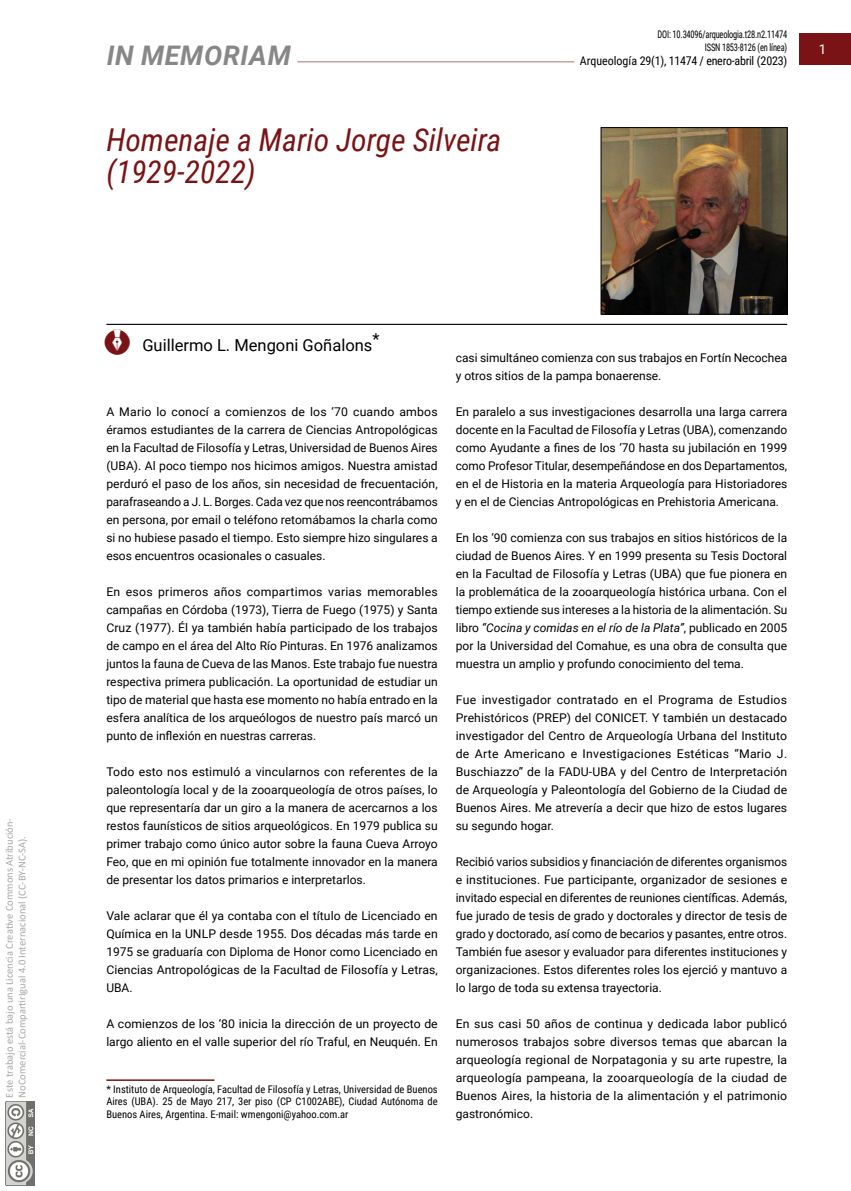
<style>
.page{position:relative;width:851px;height:1191px;background:#fff}
.page>*{position:absolute;margin:0;border:0;box-sizing:border-box;transform-origin:0 0}
.t1{font:italic 31.5px/31.5px "Roboto Condensed";color:#7a1315}
.t2{font:italic 700 27px "Roboto";letter-spacing:.025em;color:#878787}
.t3{font:16.5px "Roboto";color:#000}
.t4{font:13.5px "Roboto";color:#fff}
.t5{font:12px/18px "Roboto";color:#000;text-align:justify}
.t6{font:12px "Roboto Condensed";letter-spacing:-.02em;color:#000}
.t7{font:10.5px/12.6px "Roboto Condensed";letter-spacing:-.01em;color:#000;text-align:justify}
.t8{font:10.5px/12.6px "Calibri";color:#a8a8a7}
.t9{font:10.5px/12.6px "Roboto Condensed";letter-spacing:-.01em;color:#000;text-align:right;scale:.8 1}
.s1{font-family:"Iconospararevistasfilo Regula";font-size:33px;color:#7a1315}
.s2{font-style:italic}
</style>
<div class="page">
<img style="left:5px;top:1101px;width:30px;height:84px">
<hr style="left:112px;top:61px;width:616px;height:1px;background:#af7172">
<div style="left:574px;top:55px;width:213px;height:15px;background:#fff"></div>
<div style="left:799px;top:34px;width:51px;height:31px;background:#7a1315"></div>
<hr style="left:106px;top:324px;width:681px;height:1px;background:#000">
<hr style="left:106px;top:1079px;width:108px;height:2px;background:#7a1315">
<div style="left:107px;top:46px;width:190px;height:27px;background:#fff"></div>
<img style="left:602px;top:129px;width:183px;height:183px">
<div style="left:600px;top:127px;width:187px;height:187px;border:1px solid #000"></div>
<p class="t8" style="left:3px;top:1097px;width:281px;rotate:-90deg">Este trabajo está bajo una Licencia Creative Commons Atribución-<br>NoComercial-CompartirIgual 4.0 Internacional (CC-BY-NC-SA).</p>
<h2 class="t2" style="left:107px;top:37px;width:185px">IN MEMORIAM</h2>
<h1 class="t1" style="left:106px;top:123px;width:396px">Homenaje a Mario Jorge Silveira (1929-2022)</h1>
<p class="t9" style="left:657px;top:28px;width:163px">DOI: 10.34096/arqueologia.t28.n2.11474<br>ISSN 1853-8126 (en línea)</p>
<p class="t6" style="left:580px;top:52px;width:209px">Arqueología 29(1), 11474 / enero-abril (2023)</p>
<p class="t4" style="left:818px;top:40px;width:9px">1</p>
<h3 class="t3" style="left:106px;top:333px;width:274px"><span class="s1">"</span> Guillermo L. Mengoni Goñalons*</h3>
<p class="t5" style="left:106px;top:402px;width:333px">A Mario lo conocí a comienzos de los ‘70 cuando ambos éramos estudiantes de la carrera de Ciencias Antropológicas en la Facultad de Filosofía y Letras, Universidad de Buenos Aires (UBA). Al poco tiempo nos hicimos amigos. Nuestra amistad perduró el paso de los años, sin necesidad de frecuentación, parafraseando a J. L. Borges. Cada vez que nos reencontrábamos en persona, por email o teléfono retomábamos la charla como si no hubiese pasado el tiempo. Esto siempre hizo singulares a esos encuentros ocasionales o casuales.</p>
<p class="t5" style="left:106px;top:582px;width:333px">En esos primeros años compartimos varias memorables campañas en Córdoba (1973), Tierra de Fuego (1975) y Santa Cruz (1977). Él ya también había participado de los trabajos de campo en el área del Alto Río Pinturas. En 1976 analizamos juntos la fauna de Cueva de las Manos. Este trabajo fue nuestra respectiva primera publicación. La oportunidad de estudiar un tipo de material que hasta ese momento no había entrado en la esfera analítica de los arqueólogos de nuestro país marcó un punto de inflexión en nuestras carreras.</p>
<p class="t5" style="left:106px;top:762px;width:333px">Todo esto nos estimuló a vincularnos con referentes de la paleontología local y de la zooarqueología de otros países, lo que representaría dar un giro a la manera de acercarnos a los restos faunísticos de sitios arqueológicos. En 1979 publica su primer trabajo como único autor sobre la fauna Cueva Arroyo Feo, que en mi opinión fue totalmente innovador en la manera de presentar los datos primarios e interpretarlos.</p>
<p class="t5" style="left:106px;top:906px;width:333px">Vale aclarar que él ya contaba con el título de Licenciado en Química en la UNLP desde 1955. Dos décadas más tarde en 1975 se graduaría con Diploma de Honor como Licenciado en Ciencias Antropológicas de la Facultad de Filosofía y Letras, UBA.</p>
<p class="t5" style="left:106px;top:1014px;width:333px">A comienzos de los ‘80 inicia la dirección de un proyecto de largo aliento en el valle superior del río Traful, en Neuquén. En</p>
<p class="t7" style="left:106px;top:1082px;width:333px">* Instituto de Arqueología, Facultad de Filosofía y Letras, Universidad de Buenos Aires (UBA). 25 de Mayo 217, 3er piso (CP C1002ABE), Ciudad Autónoma de Buenos Aires, Argentina. E-mail: wmengoni@yahoo.com.ar</p>
<p class="t5" style="left:455px;top:348px;width:333px">casi simultáneo comienza con sus trabajos en Fortín Necochea y otros sitios de la pampa bonaerense.</p>
<p class="t5" style="left:455px;top:402px;width:333px">En paralelo a sus investigaciones desarrolla una larga carrera docente en la Facultad de Filosofía y Letras (UBA), comenzando como Ayudante a fines de los ‘70 hasta su jubilación en 1999 como Profesor Titular, desempeñándose en dos Departamentos, en el de Historia en la materia Arqueología para Historiadores y en el de Ciencias Antropológicas en Prehistoria Americana.</p>
<p class="t5" style="left:455px;top:528px;width:333px">En los ‘90 comienza con sus trabajos en sitios históricos de la ciudad de Buenos Aires. Y en 1999 presenta su Tesis Doctoral en la Facultad de Filosofía y Letras (UBA) que fue pionera en la problemática de la zooarqueología histórica urbana. Con el tiempo extiende sus intereses a la historia de la alimentación. Su libro <span class="s2">“Cocina y comidas en el río de la Plata”</span>, publicado en 2005 por la Universidad del Comahue, es una obra de consulta que muestra un amplio y profundo conocimiento del tema.</p>
<p class="t5" style="left:455px;top:690px;width:333px">Fue investigador contratado en el Programa de Estudios Prehistóricos (PREP) del CONICET. Y también un destacado investigador del Centro de Arqueología Urbana del Instituto de Arte Americano e Investigaciones Estéticas “Mario J.<br>Buschiazzo” de la FADU-UBA y del Centro de Interpretación de Arqueología y Paleontología del Gobierno de la Ciudad de Buenos Aires. Me atrevería a decir que hizo de estos lugares su segundo hogar.</p>
<p class="t5" style="left:455px;top:852px;width:333px">Recibió varios subsidios y financiación de diferentes organismos e instituciones. Fue participante, organizador de sesiones e invitado especial en diferentes de reuniones científicas. Además, fue jurado de tesis de grado y doctorales y director de tesis de grado y doctorado, así como de becarios y pasantes, entre otros.<br>También fue asesor y evaluador para diferentes instituciones y organizaciones. Estos diferentes roles los ejerció y mantuvo a lo largo de toda su extensa trayectoria.</p>
<p class="t5" style="left:455px;top:1014px;width:333px">En sus casi 50 años de continua y dedicada labor publicó numerosos trabajos sobre diversos temas que abarcan la arqueología regional de Norpatagonia y su arte rupestre, la arqueología pampeana, la zooarqueología de la ciudad de Buenos Aires, la historia de la alimentación y el patrimonio gastronómico.</p>
</div>
